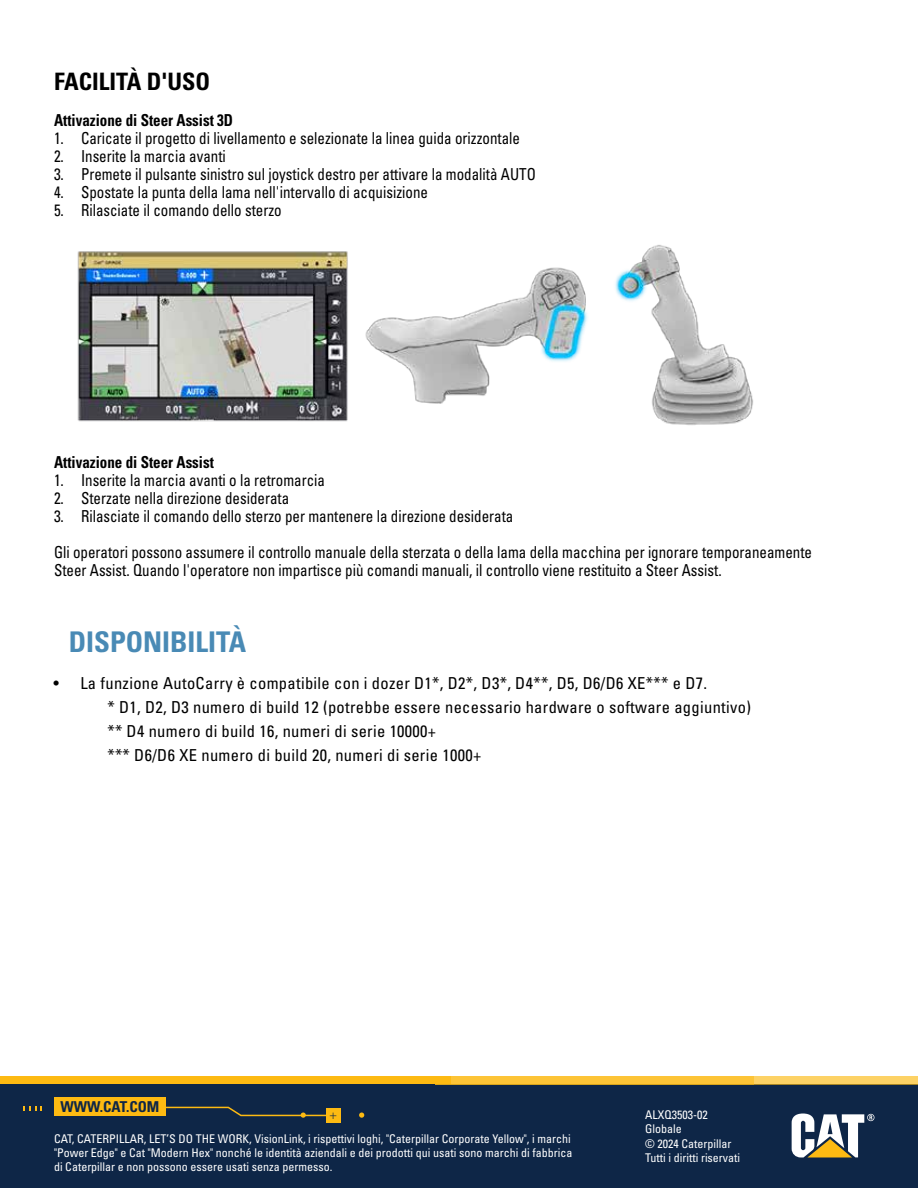
<style>
.page{position:relative;width:918px;height:1188px;background:#fff}
.page>*{position:absolute;margin:0;border:0;box-sizing:border-box;transform-origin:0 0}
.t1{font:700 condensed 28.5px "Univers LT Std";color:#498ab5}
.t2{font:700 condensed 24px "Univers LT Std";color:#000}
.t3{font:condensed 16.5px/36px "Univers LT Std";color:#000;scale:.91 1}
.t4{font:condensed 16.5px/24px "Univers LT Std";letter-spacing:.02em;color:#000}
.t5{font:700 condensed 16.5px "Univers LT Std";color:#000;scale:.91 1}
.t6{font:700 condensed 15px "Univers LT Std";color:#0e2647}
.t7{font:300 ultra-condensed 12.6px "Univers LT Std";color:#0e2647}
.t8{font:condensed 12px/14.4px "Univers LT Std";color:#fff}
</style>
<div class="page">
<div style="left:0;top:1084px;width:918px;height:104px;background:#0e2647"></div>
<div style="left:326px;top:1108px;width:14px;height:14px;background:#fdba12"></div>
<svg style="left:359px;top:1113px;width:5px;height:5px"></svg>
<div style="left:54px;top:1098px;width:112px;height:18px;background:#fdba12"></div>
<svg style="left:24px;top:1106px;width:18px;height:4px"></svg>
<svg style="left:166px;top:1106px;width:160px;height:12px"></svg>
<div style="left:0;top:1076px;width:450px;height:8px;background:#fdba12"></div>
<div style="left:436px;top:1076px;width:318px;height:8px;background:#fdc436"></div>
<div style="left:754px;top:1076px;width:164px;height:8px;background:#fdd265"></div>
<svg style="left:792px;top:1114px;width:82px;height:43px"></svg>
<img style="left:77px;top:245px;width:676px;height:180px">
<h2 class="t2" style="left:54px;top:66px;width:158px">FACILITÀ D'USO</h2>
<p class="t5" style="left:54px;top:110px;width:198px">Attivazione di Steer Assist 3D</p>
<p class="t3" style="left:54px;top:120px;width:514px">1. Caricate il progetto di livellamento e selezionate la linea guida orizzontale</p>
<p class="t3" style="left:54px;top:138px;width:190px">2. Inserite la marcia avanti</p>
<p class="t3" style="left:54px;top:156px;width:531px">3. Premete il pulsante sinistro sul joystick destro per attivare la modalità AUTO</p>
<p class="t3" style="left:54px;top:174px;width:413px">4. Spostate la punta della lama nell'intervallo di acquisizione</p>
<p class="t3" style="left:54px;top:192px;width:252px">5. Rilasciate il comando dello sterzo</p>
<p class="t5" style="left:54px;top:452px;width:177px">Attivazione di Steer Assist</p>
<p class="t3" style="left:54px;top:462px;width:299px">1. Inserite la marcia avanti o la retromarcia</p>
<p class="t3" style="left:54px;top:480px;width:260px">2. Sterzate nella direzione desiderata</p>
<p class="t3" style="left:54px;top:498px;width:835px">3. Rilasciate il comando dello sterzo per mantenere la direzione desiderata<br>Gli operatori possono assumere il controllo manuale della sterzata o della lama della macchina per ignorare temporaneamente</p>
<p class="t3" style="left:54px;top:552px;width:735px">Steer Assist. Quando l'operatore non impartisce più comandi manuali, il controllo viene restituito a Steer Assist.</p>
<h1 class="t1" style="left:69px;top:625px;width:179px">DISPONIBILITÀ</h1>
<p class="t4" style="left:107px;top:671px;width:645px;text-indent:-54px">• La funzione AutoCarry è compatibile con i dozer D1*, D2*, D3*, D4**, D5, D6/D6 XE*** e D7.<br>* D1, D2, D3 numero di build 12 (potrebbe essere necessario hardware o software aggiuntivo) ** D4 numero di build 16, numeri di serie 10000+<br>*** D6/D6 XE numero di build 20, numeri di serie 1000+</p>
<p class="t6" style="left:60px;top:1098px;width:101px">WWW.CAT.COM</p>
<p class="t7" style="left:329px;top:1108px;width:9px">+</p>
<p class="t8" style="left:54px;top:1131px;width:520px">CAT, CATERPILLAR, LET’S DO THE WORK, VisionLink, i rispettivi loghi, "Caterpillar Corporate Yellow", i marchi "Power Edge" e Cat "Modern Hex" nonché le identità aziendali e dei prodotti qui usati sono marchi di fabbrica di Caterpillar e non possono essere usati senza permesso.</p>
<p class="t8" style="left:645px;top:1107px;width:97px">ALXQ3503-02<br>Globale<br>© 2024 Caterpillar<br>Tutti i diritti riservati</p>
</div>
